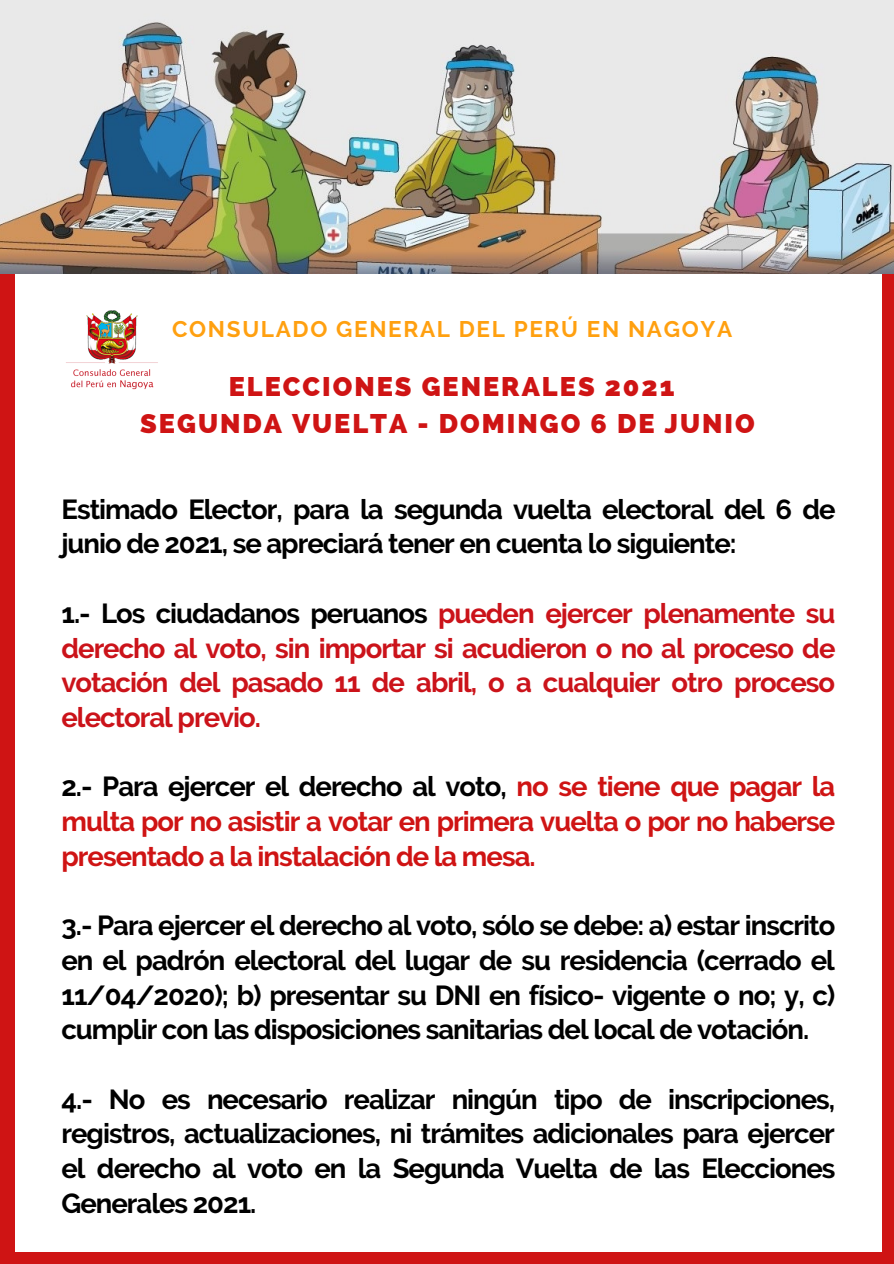
<style>
.page{position:relative;width:894px;height:1264px;background:#fff}
.page>*{position:absolute;margin:0;border:0;box-sizing:border-box;transform-origin:0 0}
.t1{font:700 27.45px/34.7px "Raleway";letter-spacing:-.035em;color:#000;text-align:justify}
.t2{font:700 27.45px/34.7px "Raleway";letter-spacing:-.035em;color:#cb131a;text-align:justify}
.t3{font:700 27.45px/34.7px "Raleway";letter-spacing:-.035em;color:#cf1414;text-align:justify}
.t4{font:800 27px "Raleway";letter-spacing:.075em;color:#cf1414}
.t5{font:700 22.5px "Raleway";letter-spacing:.075em;color:#ffa010}
.s1{color:#000}
</style>
<div class="page">
<div style="left:0;top:0;width:893px;height:1263px;background:#cf1414"></div>
<img style="left:0;top:0;width:893px;height:273px">
<div style="left:15px;top:274px;width:866px;height:977px;background:#fff"></div>
<img style="left:66px;top:310px;width:92px;height:80px">
<p class="t5" style="left:172px;top:315px;width:561px">CONSULADO GENERAL DEL PERÚ EN NAGOYA</p>
<p class="t4" style="left:228px;top:371px;width:447px">ELECCIONES GENERALES 2021</p>
<p class="t4" style="left:140px;top:408px;width:616px">SEGUNDA VUELTA - DOMINGO 6 DE JUNIO</p>
<p class="t1" style="left:61px;top:491px;width:775px">Estimado Elector, para la segunda vuelta electoral del 6 de junio de 2021, se apreciará tener en cuenta lo siguiente:</p>
<p class="t2" style="left:61px;top:596px;width:775px"><span class="s1">1.- Los ciudadanos peruanos</span> pueden ejercer plenamente su derecho al voto, sin importar si acudieron o no al proceso de votación del pasado 11 de abril, o a cualquier otro proceso electoral previo.</p>
<p class="t3" style="left:61px;top:769px;width:775px"><span class="s1">2.- Para ejercer el derecho al voto,</span> no se tiene que pagar la multa por no asistir a votar en primera vuelta o por no haberse presentado a la instalación de la mesa.</p>
<p class="t1" style="left:61px;top:908px;width:775px">3.- Para ejercer el derecho al voto, sólo se debe: a) estar inscrito en el padrón electoral del lugar de su residencia (cerrado el 11/04/2020); b) presentar su DNI en físico- vigente o no; y, c) cumplir con las disposiciones sanitarias del local de votación.</p>
<p class="t1" style="left:61px;top:1081px;width:775px">4.- No es necesario realizar ningún tipo de inscripciones, registros, actualizaciones, ni trámites adicionales para ejercer el derecho al voto en la Segunda Vuelta de las Elecciones Generales 2021.</p>
</div>
